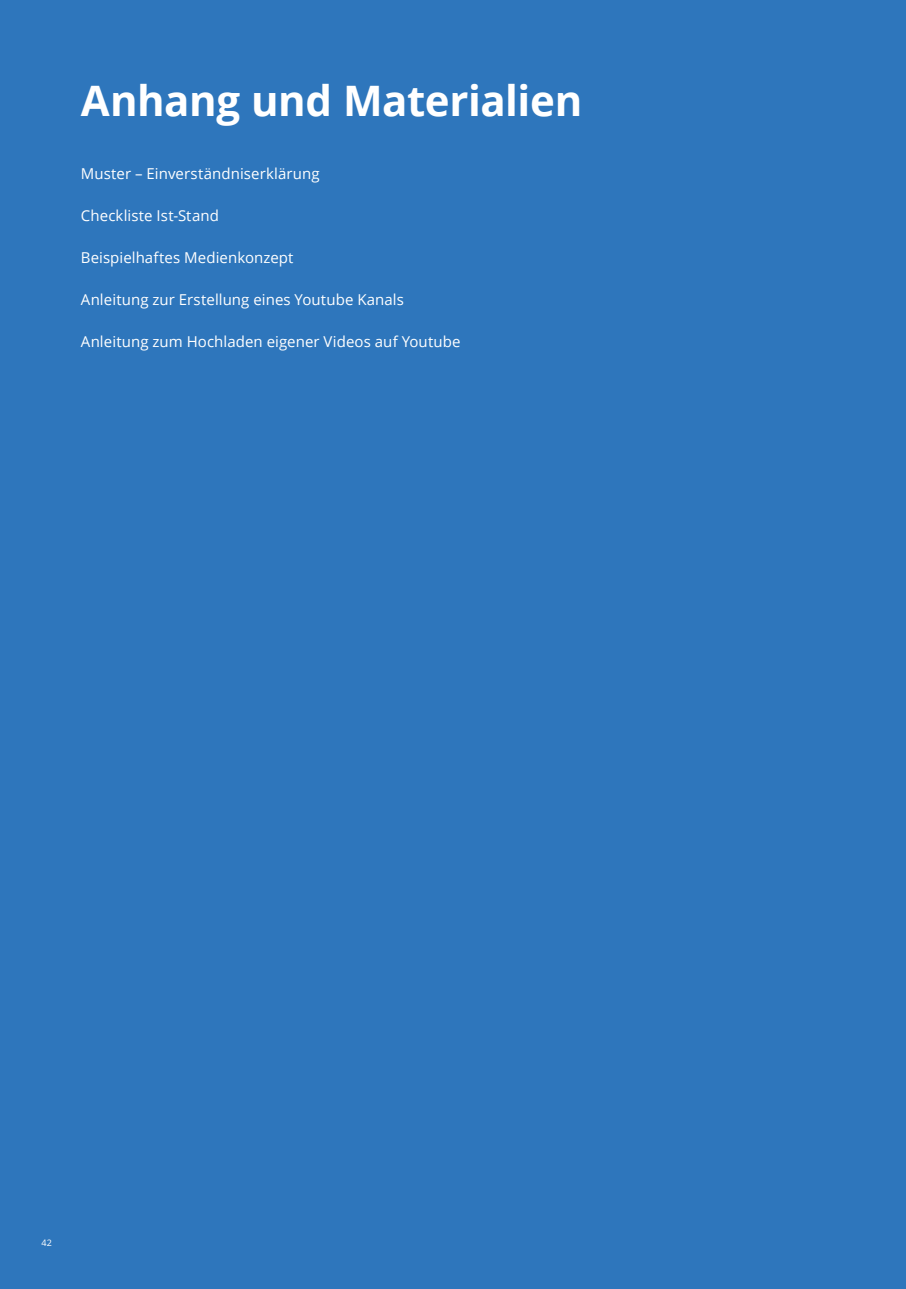
<style>
.page{position:relative;width:906px;height:1289px;background:#fff}
.page>*{position:absolute;margin:0;border:0;box-sizing:border-box;transform-origin:0 0}
.t1{font:700 42px "Open Sans";letter-spacing:-.01em;color:#fff}
.Fließtext_1SP{font:15px "Open Sans";letter-spacing:.005em;color:#fff}
.Seitenzahl{font:9px "Open Sans";color:#fff}
</style>
<div class="page">
<div style="left:0;top:0;width:906px;height:1288px;background:#2e76bc"></div>
<h1 class="t1" style="left:81px;top:71px;width:503px">Anhang und Materialien</h1>
<p class="Fließtext_1SP" style="left:81px;top:163px;width:240px">Muster – Einverständniserklärung</p>
<p class="Fließtext_1SP" style="left:81px;top:205px;width:140px">Checkliste Ist-Stand</p>
<p class="Fließtext_1SP" style="left:81px;top:247px;width:214px">Beispielhaftes Medienkonzept</p>
<p class="Fließtext_1SP" style="left:81px;top:289px;width:325px">Anleitung zur Erstellung eines Youtube Kanals</p>
<p class="Fließtext_1SP" style="left:81px;top:331px;width:381px">Anleitung zum Hochladen eigener Videos auf Youtube</p>
<p class="Seitenzahl" style="left:42px;top:1236px;width:12px">42</p>
</div>
